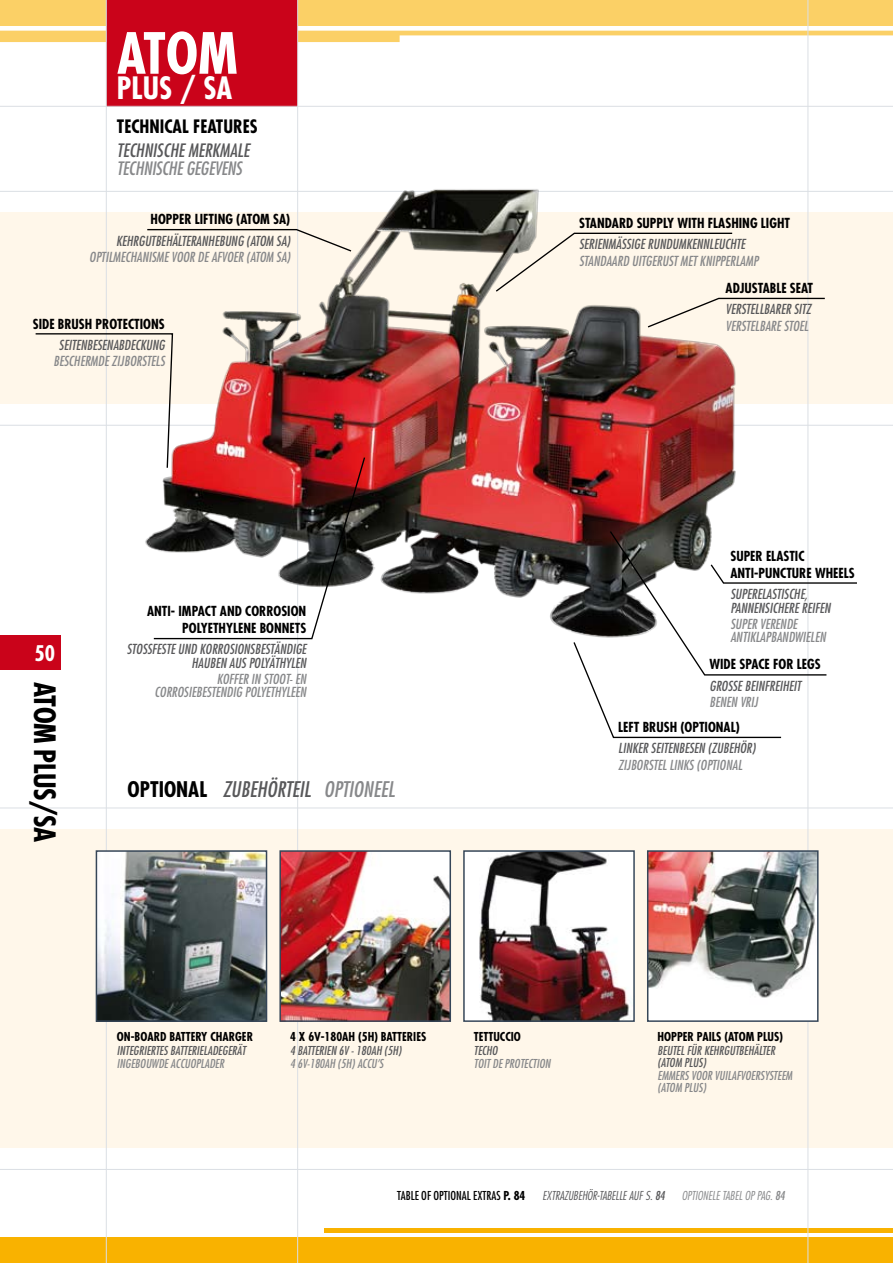
<style>
.page{position:relative;width:893px;height:1263px;background:#fff}
.page>*{position:absolute;margin:0;border:0;box-sizing:border-box;transform-origin:0 0}
.t1{font:700 condensed 55.2px "Futura";color:#fff}
.t2{font:700 condensed 30px "Futura";color:#fff}
.t3{font:700 condensed 28.65px "Futura";color:#000}
.t4{font:italic condensed 21px "Futura";color:#58585a}
.t5{font:700 condensed 21px "Futura";color:#000}
.t6{font:700 condensed 21px "Futura";color:#fff}
.t7{font:italic condensed 18px "Futura";color:#58585a}
.t8{font:italic condensed 18px "Futura";letter-spacing:-.01em;color:#87888a}
.t9{font:700 condensed 18px "Futura";color:#000}
.t10{font:italic condensed 13.5px/13.5px "Futura";color:#58585a;text-align:right}
.t11{font:italic condensed 13.5px/13.5px "Futura";color:#87888a}
.t12{font:700 condensed 13.5px "Futura";color:#000}
.t13{font:italic condensed 12px/12px "Futura";color:#87888a}
.t14{font:italic condensed 12px "Futura";color:#58585a}
.t15{font:700 condensed 12px "Futura";color:#000}
.t16{font:italic 300 condensed 12px "Futura";color:#58585a}
.t17{font:italic 300 condensed 12px "Futura";color:#87888a}
.t18{font:condensed 12px "Futura";color:#000}
.s1{color:#87888a}
.s2{font-weight:400}
</style>
<div class="page">
<div style="left:0;top:829px;width:893px;height:319px;background:#fff7ea"></div>
<div style="left:0;top:1238px;width:893px;height:25px;background:#f9b200"></div>
<hr style="left:324px;top:1228px;width:569px;height:4px;background:#f9b200">
<div style="left:0;top:213px;width:893px;height:191px;background:#fff7ea"></div>
<div style="left:106px;top:0;width:192px;height:106px;background:#ca031a"></div>
<hr style="left:297px;top:0;width:1px;height:1263px;background:#dbdfe4">
<hr style="left:0;top:425px;width:893px;height:1px;background:#dbdfe4">
<hr style="left:0;top:807px;width:893px;height:1px;background:#dbdfe4">
<hr style="left:0;top:106px;width:893px;height:1px;background:#dbdfe4">
<hr style="left:0;top:1169px;width:893px;height:1px;background:#dbdfe4">
<hr style="left:0;top:191px;width:893px;height:1px;background:#dbdfe4">
<hr style="left:106px;top:0;width:1px;height:1263px;background:#dbdfe4">
<hr style="left:807px;top:0;width:1px;height:1263px;background:#dbdfe4">
<div style="left:0;top:636px;width:60px;height:34px;background:#ca031a"></div>
<svg style="left:0;top:0;width:893px;height:42px"></svg>
<img style="left:99px;top:853px;width:165px;height:166px">
<div style="left:96px;top:850px;width:171px;height:172px;border:2px solid #364658"></div>
<img style="left:282px;top:853px;width:166px;height:166px">
<div style="left:279px;top:850px;width:172px;height:172px;border:2px solid #364658"></div>
<div style="left:648px;top:851px;width:170px;height:170px;background:#fff"></div>
<img style="left:650px;top:853px;width:166px;height:145px">
<div style="left:647px;top:850px;width:172px;height:172px;border:2px solid #364658"></div>
<img style="left:136px;top:189px;width:620px;height:443px">
<img style="left:466px;top:853px;width:166px;height:166px">
<div style="left:463px;top:850px;width:172px;height:172px;border:2px solid #364658"></div>
<svg style="left:146px;top:228px;width:207px;height:25px"></svg>
<svg style="left:34px;top:332px;width:332px;height:308px"></svg>
<svg style="left:494px;top:232px;width:331px;height:97px"></svg>
<svg style="left:572px;top:530px;width:285px;height:209px"></svg>
<h1 class="t1" style="left:117px;top:19px;width:31px">ATOM</h1>
<h2 class="t2" style="left:117px;top:70px;width:117px">PLUS / SA</h2>
<h3 class="t9" style="left:117px;top:115px;width:86px">TECHNICAL FEATURES</h3>
<h3 class="t7" style="left:117px;top:139px;width:134px">TECHNISCHE MERKMALE</h3>
<h3 class="t8" style="left:117px;top:157px;width:127px">TECHNISCHE GEGEVENS</h3>
<p class="t12" style="left:151px;top:211px;width:16px">HOPPER</p>
<p class="t12" style="left:195px;top:211px;width:6px">LIFTIN</p>
<p class="t12" style="left:225px;top:211px;width:24px">G (ATOM</p>
<p class="t12" style="left:273px;top:211px;width:19px">SA)</p>
<p class="t10" style="left:116px;top:234px;width:13px">KEHRGU</p>
<p class="t10" style="left:151px;top:234px;width:42px">TBEHÄLTERANHE</p>
<p class="t10" style="left:219px;top:234px;width:73px">BUNG (ATOM SA)</p>
<p class="t11" style="left:89px;top:250px;width:31px">OPTILMECHANISME</p>
<p class="t11" style="left:171px;top:250px;width:121px">VOOR DE AFVOER (ATOM SA )</p>
<p class="t12" style="left:579px;top:214px;width:8px">STANDARD</p>
<p class="t12" style="left:637px;top:214px;width:8px">SUPPL</p>
<p class="t12" style="left:667px;top:214px;width:48px">Y WIT H FLAS</p>
<p class="t12" style="left:731px;top:214px;width:60px">HING LIGHT</p>
<p class="t10" style="left:579px;top:237px;width:7px">SERIENM</p>
<p class="t10" style="left:616px;top:237px;width:12px">ÄSSIGE</p>
<p class="t10" style="left:648px;top:237px;width:99px">RUNDUM KENNLEUCH TE</p>
<p class="t11" style="left:579px;top:254px;width:73px">STANDAARD UI TGERUS</p>
<p class="t11" style="left:673px;top:254px;width:87px">T MET KNIPPERLAM P</p>
<p class="t12" style="left:726px;top:279px;width:26px">ADJUSTABLE</p>
<p class="t12" style="left:790px;top:279px;width:7px">SEAT</p>
<p class="t10" style="left:726px;top:303px;width:51px">VERS TELLBARER</p>
<p class="t10" style="left:794px;top:303px;width:19px">SITZ</p>
<p class="t12" style="left:33px;top:315px;width:7px">SIDE</p>
<p class="t12" style="left:58px;top:315px;width:8px">BRUS</p>
<p class="t12" style="left:85px;top:315px;width:19px">H PROTE</p>
<p class="t12" style="left:128px;top:315px;width:14px">CTIONS</p>
<p class="t11" style="left:726px;top:319px;width:84px">VERS TELBARE STOEL</p>
<p class="t10" style="left:59px;top:338px;width:40px">SEI TENBESENA</p>
<p class="t10" style="left:119px;top:338px;width:35px">BDECKUNG</p>
<p class="t11" style="left:54px;top:355px;width:13px">BESCHERM</p>
<p class="t11" style="left:98px;top:355px;width:68px">DE ZIJBORS TELS</p>
<h3 class="t6" style="left:34px;top:640px;width:22px">50</h3>
<h3 class="t3" style="left:62px;top:682px;width:160px;rotate:90deg">ATOM PLUS/SA</h3>
<p class="t12" style="left:147px;top:603px;width:7px">ANTI</p>
<p class="t12" style="left:171px;top:603px;width:15px">- IMPA</p>
<p class="t12" style="left:205px;top:603px;width:24px">CT AND</p>
<p class="t12" style="left:245px;top:603px;width:14px">CORROSION</p>
<p class="t12" style="left:182px;top:619px;width:58px">POLYETHYLENE</p>
<p class="t12" style="left:260px;top:619px;width:8px">BONNETS</p>
<p class="t10" style="left:127px;top:642px;width:175px">STOSSFES TE UND KORROSIONSBES TÄNDIGE<br>HAUBEN AUS POLYÄTHYLEN</p>
<p class="t11" style="left:155px;top:672px;width:148px;text-indent:62px">KOFFER IN STOOT- EN<br>CORROSIEBES TENDIG POLYETHYLEEN</p>
<h3 class="t5" style="left:128px;top:776px;width:11px">OPTIONAL</h3>
<h3 class="t4" style="left:223px;top:777px;width:170px">ZUBEHÖRTEIL <span class="s1">OPTIONEEL</span></h3>
<p class="t12" style="left:730px;top:548px;width:8px">SUPER</p>
<p class="t12" style="left:766px;top:548px;width:7px">ELASTI</p>
<p class="t12" style="left:798px;top:548px;width:8px">C</p>
<p class="t12" style="left:730px;top:564px;width:7px">ANTI</p>
<p class="t12" style="left:754px;top:564px;width:40px">-PUNCTURE</p>
<p class="t12" style="left:815px;top:564px;width:25px">WHEELS</p>
<p class="t10" style="left:730px;top:587px;width:57px">SUPERELAS TISCHE</p>
<p class="t10" style="left:805px;top:587px;width:4px">,</p>
<p class="t10" style="left:730px;top:601px;width:12px">PANNENSICHERE</p>
<p class="t10" style="left:801px;top:601px;width:25px">REIFEN</p>
<p class="t11" style="left:730px;top:617px;width:36px">SUPER VEREN</p>
<p class="t11" style="left:730px;top:617px;width:91px;text-indent:56px">DE<br>AN TIKLAPBANDWIELEN</p>
<p class="t12" style="left:709px;top:656px;width:8px">WIDE</p>
<p class="t12" style="left:739px;top:656px;width:42px">SPACEFOR</p>
<p class="t12" style="left:797px;top:656px;width:24px">LEGS</p>
<p class="t10" style="left:709px;top:679px;width:66px">GROSSE BEIN FREIHEI</p>
<p class="t10" style="left:796px;top:679px;width:6px">T</p>
<p class="t11" style="left:709px;top:695px;width:13px">BENEN</p>
<p class="t11" style="left:740px;top:695px;width:19px">VRIJ</p>
<p class="t12" style="left:618px;top:718px;width:7px">LEFT</p>
<p class="t12" style="left:643px;top:718px;width:8px">BRUS</p>
<p class="t12" style="left:670px;top:718px;width:23px">H (OPTIONAL</p>
<p class="t12" style="left:736px;top:718px;width:6px">)</p>
<p class="t10" style="left:618px;top:741px;width:73px">LINKER SEI TENBESEN</p>
<p class="t10" style="left:708px;top:741px;width:28px">(ZUBEHÖR</p>
<p class="t10" style="left:752px;top:741px;width:5px">)</p>
<p class="t11" style="left:618px;top:758px;width:125px">ZIJBORS TEL LINKS (OPTIONA L</p>
<p class="t15" style="left:117px;top:1029px;width:25px">ON-BOARD</p>
<p class="t15" style="left:169px;top:1029px;width:7px">BATTER</p>
<p class="t15" style="left:201px;top:1029px;width:47px">Y CHARGER</p>
<p class="t14" style="left:117px;top:1043px;width:18px">IN TEGRIER</p>
<p class="t14" style="left:155px;top:1043px;width:92px">TES BATTERIELADEGERÄT</p>
<p class="t13" style="left:117px;top:1058px;width:104px">INGEBOUWDE ACCUOPLADER</p>
<p class="t15" style="left:290px;top:1029px;width:97px">4 X 6V-180AH (5H) BATTERIES</p>
<p class="t14" style="left:290px;top:1043px;width:113px">4 BATTERIEN 6V - 180AH (5H)</p>
<p class="t13" style="left:290px;top:1058px;width:95px">4 6V-180AH (5H) ACCU ’S</p>
<p class="t15" style="left:474px;top:1029px;width:7px">TETTU</p>
<p class="t15" style="left:500px;top:1029px;width:17px">CCIO</p>
<p class="t14" style="left:474px;top:1043px;width:25px">TECHO</p>
<p class="t13" style="left:474px;top:1058px;width:78px">TOIT DE PROTECTION</p>
<p class="t15" style="left:658px;top:1029px;width:14px">HOPPER</p>
<p class="t15" style="left:697px;top:1029px;width:6px">PAILS</p>
<p class="t15" style="left:724px;top:1029px;width:60px">(ATOM PLUS)</p>
<p class="t14" style="left:658px;top:1043px;width:58px">BEU TEL FÜR KEHRGU</p>
<p class="t14" style="left:735px;top:1043px;width:37px">TBEHÄLTER</p>
<p class="t14" style="left:658px;top:1055px;width:50px">(ATOM PLUS)</p>
<p class="t13" style="left:658px;top:1070px;width:7px">EMMERS</p>
<p class="t13" style="left:658px;top:1070px;width:126px;text-indent:33px">VOOR VUILAFVOERS YSTEEM (ATOM PL US)</p>
<p class="t18" style="left:397px;top:1188px;width:9px">TABLE</p>
<p class="t18" style="left:421px;top:1188px;width:18px">OF OPTIONAL</p>
<p class="t18" style="left:473px;top:1188px;width:15px">EXTRAS</p>
<p class="t15" style="left:504px;top:1188px;width:23px">P. 84</p>
<p class="t16" style="left:542px;top:1188px;width:15px">EXTRAZUBEH</p>
<p class="t16" style="left:587px;top:1188px;width:21px">ÖR-TABELLE</p>
<p class="t16" style="left:629px;top:1188px;width:37px">AUF S. <span class="s2">84</span></p>
<p class="t17" style="left:682px;top:1188px;width:11px">OPTIONELE</p>
<p class="t17" style="left:722px;top:1188px;width:5px">TABEL</p>
<p class="t17" style="left:745px;top:1188px;width:42px">OPPAG. <span class="s2">84</span></p>
</div>
